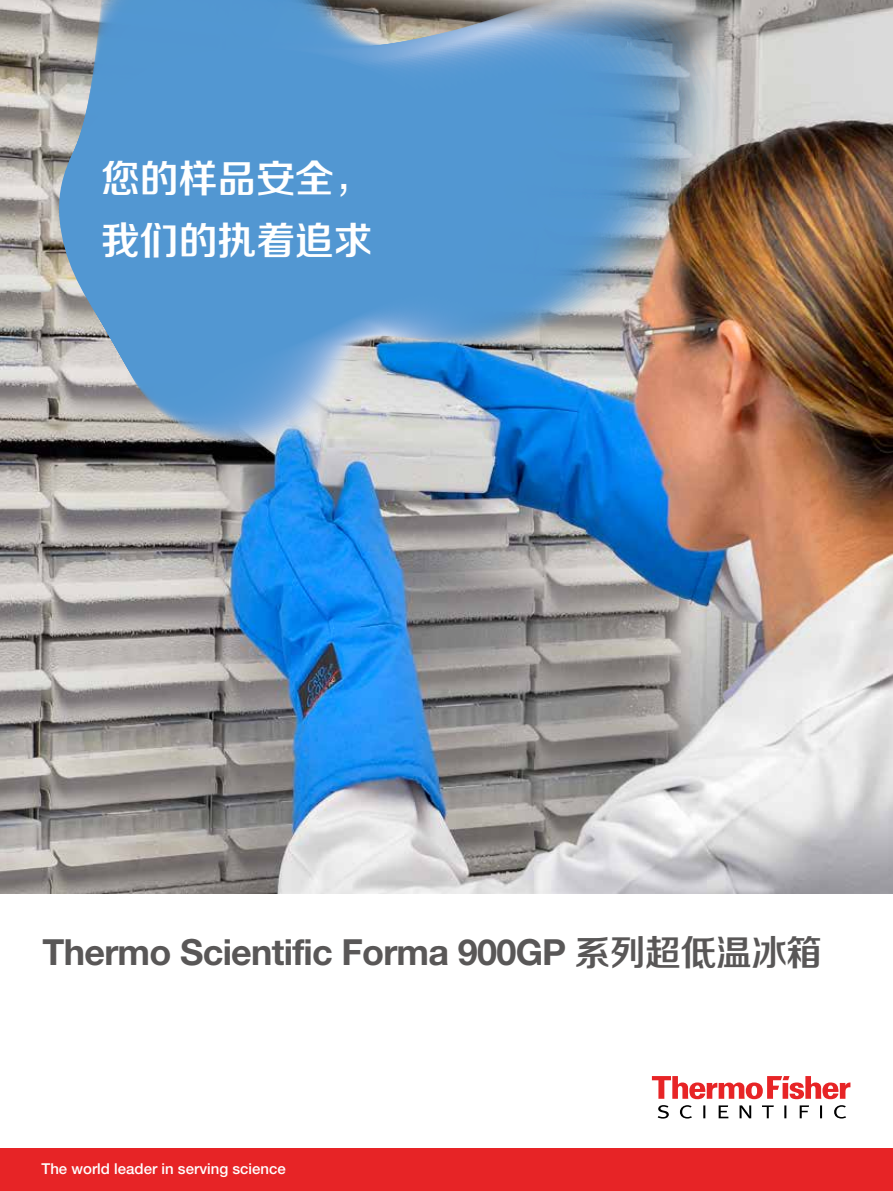
<style>
.page{position:relative;width:893px;height:1191px;background:#fff}
.page>*{position:absolute;margin:0;border:0;box-sizing:border-box;transform-origin:0 0}
.t1{font:38.85px/62.4px "FZZZHONGJW GB1 0";color:#fff}
.t2{font:700 36px "Helvetica Neue LT Std";letter-spacing:-.02em;color:#595757}
.t3{font:500 15px "Helvetica Neue LT Std";color:#fff}
.s1{font-family:"FZZZHONGJW GB1 0";font-weight:400}
</style>
<div class="page">
<img style="left:0;top:0;width:893px;height:893px">
<svg style="left:652px;top:1076px;width:198px;height:23px"></svg>
<svg style="left:658px;top:1105px;width:188px;height:13px"></svg>
<div style="left:0;top:1148px;width:893px;height:43px;background:#e72426"></div>
<svg style="left:89px;top:0;width:483px;height:402px;background:#6f98bb"></svg>
<svg style="left:88px;top:4px;width:478px;height:396px;background:#6b94b8"></svg>
<svg style="left:87px;top:8px;width:474px;height:390px;background:#6995ba"></svg>
<svg style="left:86px;top:12px;width:469px;height:384px;background:#6593b9"></svg>
<svg style="left:85px;top:15px;width:465px;height:380px;background:#6795bc"></svg>
<svg style="left:84px;top:19px;width:460px;height:374px;background:#6a9ac4"></svg>
<svg style="left:82px;top:22px;width:456px;height:369px;background:#6d9cc4"></svg>
<svg style="left:80px;top:26px;width:453px;height:363px;background:#6b9dc9"></svg>
<svg style="left:78px;top:29px;width:449px;height:358px;background:#6b9eca"></svg>
<svg style="left:76px;top:32px;width:446px;height:354px;background:#6da0cd"></svg>
<svg style="left:74px;top:35px;width:443px;height:349px;background:#6ba0cf"></svg>
<svg style="left:72px;top:38px;width:439px;height:344px;background:#6ba1d1"></svg>
<svg style="left:69px;top:41px;width:437px;height:339px;background:#68a0d1"></svg>
<svg style="left:67px;top:44px;width:434px;height:334px;background:#5f9cd1"></svg>
<svg style="left:64px;top:46px;width:431px;height:331px;background:#619dd1"></svg>
<svg style="left:62px;top:47px;width:428px;height:328px;background:#5f9cd1"></svg>
<svg style="left:59px;top:48px;width:426px;height:325px;background:#5999d0"></svg>
<p class="t1" style="left:101px;top:149px;width:273px">您的样品安全，我们的执着追求</p>
<p class="t2" style="left:43px;top:930px;width:781px">Thermo Scientific Forma 900GP <span class="s1">系列超低温冰箱</span></p>
<p class="t3" style="left:41px;top:1159px;width:246px">The world leader in serving science</p>
</div>
